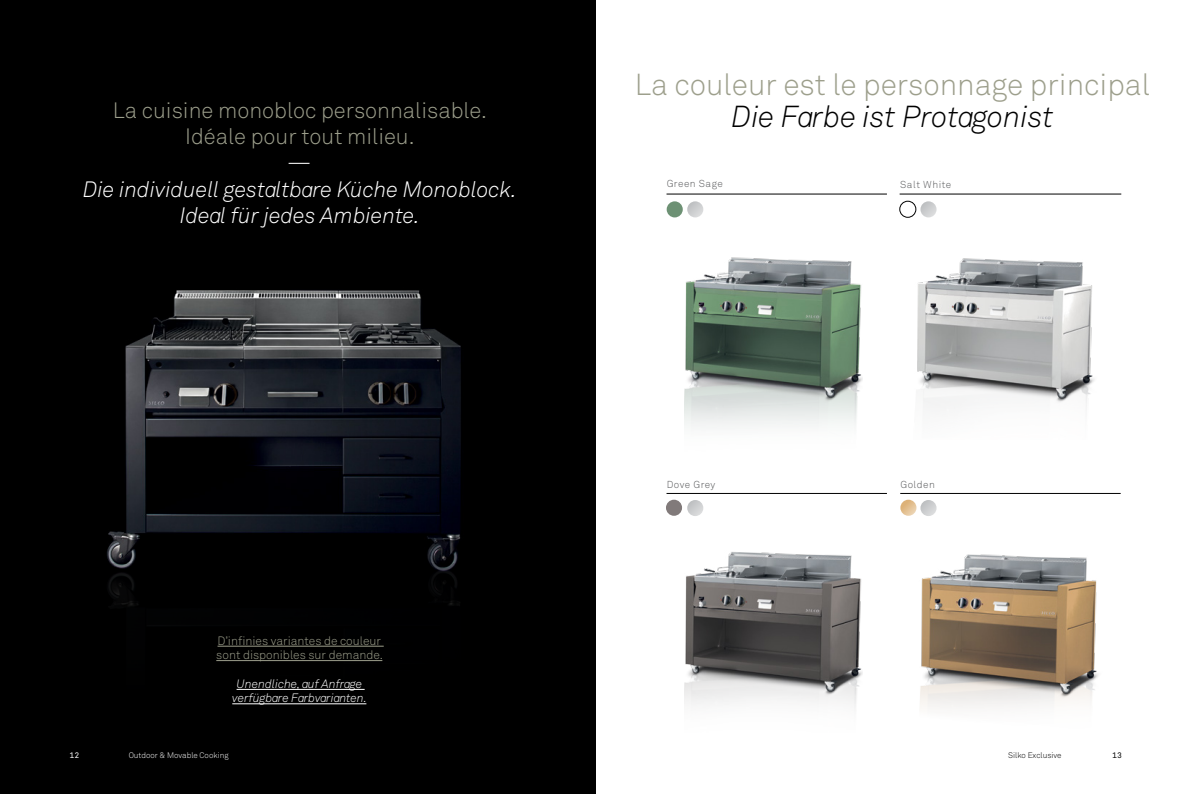
<style>
.page{position:relative;width:1191px;height:794px;background:#fff}
.page>*{position:absolute;margin:0;border:0;box-sizing:border-box;transform-origin:0 0}
.t1{font:300 30px "Akkurat";color:#9d9f8c}
.t2{font:italic 300 30px "Akkurat";color:#000}
.t3{font:italic 300 22px/26.4px "Akkurat";color:#fff;text-align:center}
.t4{font:300 22px/26.4px "Akkurat";color:#9d9f8c;text-align:center}
.t5{font:300 22px "Akkurat";color:#fff}
.t6{font:300 12px/14.4px "Akkurat";color:#9d9f8c}
.t7{font:italic 300 12px/14.4px "Akkurat";color:#fff;text-align:center}
.t8{font:300 10px "Akkurat";letter-spacing:.05em;color:#58595b}
.t9{font:300 8px "Akkurat";color:#fff}
.t10{font:300 8px "Akkurat";color:#000}
.t11{font:8px "Akkurat Mono";color:#000}
.t12{font:8px "Akkurat Mono";color:#fff}
</style>
<div class="page">
<div style="left:0;top:0;width:595px;height:794px;background:#000"></div>
<img style="left:107px;top:290px;width:354px;height:273px">
<img style="left:108px;top:563px;width:349px;height:142px">
<hr style="left:217px;top:646px;width:167px;height:1px;background:#9d9f8c">
<hr style="left:216px;top:660px;width:166px;height:1px;background:#9d9f8c">
<hr style="left:236px;top:689px;width:129px;height:1px;background:#fff">
<hr style="left:232px;top:703px;width:134px;height:1px;background:#fff">
<img style="left:917px;top:258px;width:178px;height:151px">
<img style="left:685px;top:257px;width:177px;height:171px">
<img style="left:685px;top:552px;width:177px;height:156px">
<svg style="left:900px;top:500px;width:16px;height:16px"></svg>
<div style="left:666px;top:500px;width:16px;height:16px;background:#817a7a;border-radius:50%"></div>
<div style="left:666px;top:201px;width:17px;height:16px;background:#6d9174;border-radius:50%"></div>
<div style="left:899px;top:201px;width:17px;height:16px;border:1px solid #000;border-radius:50%"></div>
<svg style="left:687px;top:201px;width:16px;height:16px"></svg>
<hr style="left:666px;top:194px;width:221px;height:1px;background:#000">
<hr style="left:666px;top:493px;width:221px;height:1px;background:#000">
<hr style="left:900px;top:493px;width:220px;height:1px;background:#000">
<hr style="left:899px;top:194px;width:222px;height:1px;background:#000">
<img style="left:920px;top:554px;width:179px;height:155px">
<svg style="left:920px;top:201px;width:16px;height:16px"></svg>
<svg style="left:687px;top:500px;width:16px;height:16px"></svg>
<svg style="left:920px;top:500px;width:16px;height:16px"></svg>
<p class="t4" style="left:113px;top:96px;width:376px">La cuisine monobloc personnalisable.<br>Idéale pour tout milieu.</p>
<p class="t5" style="left:287px;top:149px;width:26px">—</p>
<p class="t3" style="left:83px;top:175px;width:435px">Die individuell gestaltbare Küche Monoblock.<br>Ideal für jedes Ambiente.</p>
<p class="t6" style="left:216px;top:633px;width:168px">D’infinies variantes de couleur sont disponibles sur demande.</p>
<p class="t7" style="left:232px;top:676px;width:136px">Unendliche, auf Anfrage verfügbare Farbvarianten.</p>
<p class="t12" style="left:69px;top:750px;width:11px">12</p>
<p class="t9" style="left:129px;top:750px;width:101px">Outdoor &amp; Movable Cooking</p>
<h1 class="t1" style="left:634px;top:66px;width:517px">La couleur est le personnage principal</h1>
<h1 class="t2" style="left:731px;top:98px;width:324px">Die Farbe ist Protagonist</h1>
<p class="t8" style="left:666px;top:177px;width:58px">Green Sage</p>
<p class="t8" style="left:900px;top:178px;width:53px">Salt White</p>
<p class="t8" style="left:666px;top:478px;width:50px">Dove Grey</p>
<p class="t8" style="left:900px;top:478px;width:36px">Golden</p>
<p class="t10" style="left:1008px;top:750px;width:55px">Silko Exclusive</p>
<p class="t11" style="left:1112px;top:750px;width:11px">13</p>
</div>
